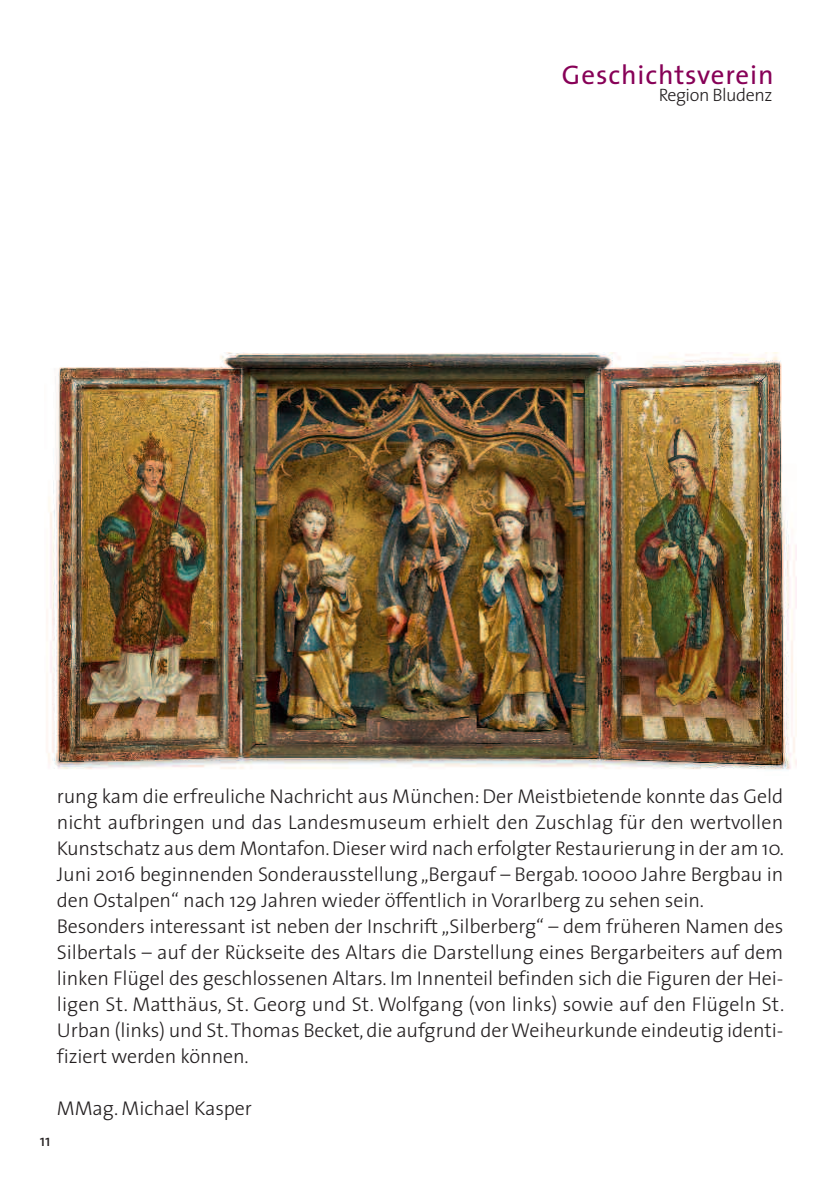
<style>
.page{position:relative;width:823px;height:1191px;background:#fff}
.page>*{position:absolute;margin:0;border:0;box-sizing:border-box;transform-origin:0 0}
.t1{font:27px "The Sans";letter-spacing:.035em;color:#870157}
.t2{font:300 20px/26px "The Sans";letter-spacing:-.005em;color:#231f20}
.t3{font:300 18px "The Sans";letter-spacing:-.025em;color:#231f20}
.t4{font:16px "The Sans";color:#231f20}
</style>
<div class="page">
<img style="left:46px;top:353px;width:749px;height:417px">
<h1 class="t1" style="left:561px;top:65px;width:213px">Geschichtsverein</h1>
<p class="t3" style="left:658px;top:88px;width:115px">Region Bludenz</p>
<p class="t2" style="left:57px;top:785px;width:728px">rung kam die erfreuliche Nachricht aus München:Der Meistbietende konnte das Geld nicht aufbringen und das Landesmuseum erhielt den Zuschlag für den wertvollen Kunstschatz aus dem Montafon.Dieser wird nach erfolgter Restaurierung in der am 10.<br>Juni 2016 beginnenden Sonderausstellung „Bergauf – Bergab. 10000 Jahre Bergbau in den Ostalpen“ nach 129 Jahren wieder öffentlich in Vorarlberg zu sehen sein.<br>Besonders interessant ist neben der Inschrift „Silberberg“ – dem früheren Namen des Silbertals – auf der Rückseite des Altars die Darstellung eines Bergarbeiters auf dem linken Flügel des geschlossenen Altars. Im Innenteil befinden sich die Figuren der Hei&shy;ligen St. Matthäus, St. Georg und St. Wolfgang (von links) sowie auf den Flügeln St.<br>Urban (links) und St.Thomas Becket,die aufgrund derWeiheurkunde eindeutig identi&shy;fiziert werden können.</p>
<p class="t2" style="left:57px;top:1097px;width:196px">MMag. Michael Kasper</p>
<p class="t4" style="left:40px;top:1134px;width:12px">11</p>
</div>
